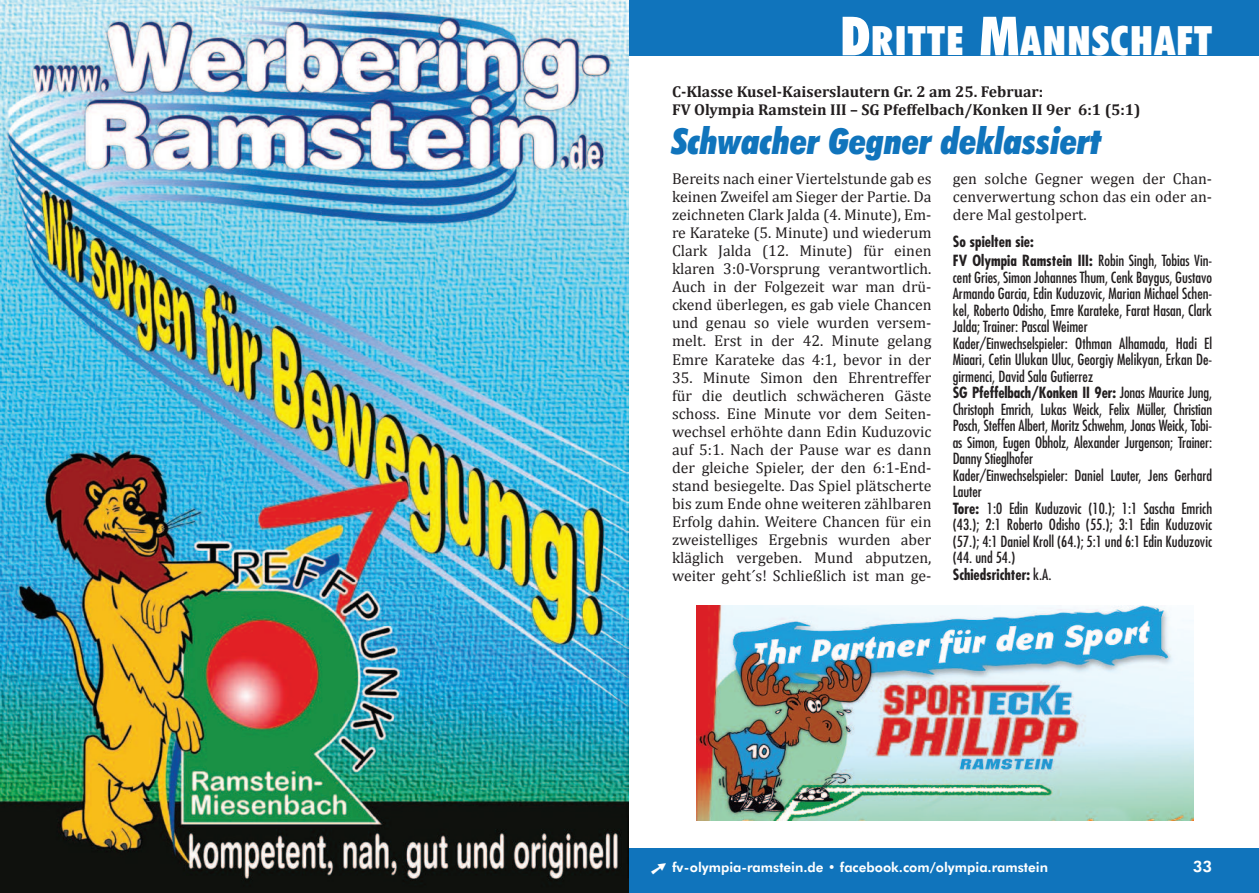
<style>
.page{position:relative;width:1259px;height:893px;background:#fff}
.page>*{position:absolute;margin:0;border:0;box-sizing:border-box;transform-origin:0 0}
.t1{font:900 condensed 40.5px "Futura BT";letter-spacing:.035em;color:#fff}
.t2{font:italic 900 condensed 36px "Futura BT";color:#1074bc}
.t3{font:15.75px/18px "Cambria";color:#231f20;text-align:justify}
.t4{font:700 15.75px/18px "Cambria";color:#231f20}
.t5{font:800 15.75px "Futura BT";color:#fff}
.t6{font:condensed 15px/16.5px "Futura";color:#231f20}
.t7{font:700 condensed 15px/18.6px "Futura";color:#231f20}
.t8{font:800 13.5px "Futura BT";color:#fff}
.s1{font-size:54px}
.s2{font-weight:400}
.s3{font-weight:700}
</style>
<div class="page">
<div style="left:629px;top:848px;width:630px;height:45px;background:#1074bc"></div>
<div style="left:629px;top:0;width:630px;height:55px;background:#1074bc"></div>
<img style="left:0;top:0;width:629px;height:893px">
<img style="left:696px;top:605px;width:497px;height:215px">
<h1 class="t1" style="left:840px;top:24px;width:373px"><span class="s1">D</span>RITTE <span class="s1">M</span>ANNSCHAFT</h1>
<p class="t4" style="left:672px;top:83px;width:470px">C-Klasse Kusel-Kaiserslautern Gr. 2 am 25. Februar:<br>FV Olympia Ramstein III – SG Pfeffelbach/Konken II 9er 6:1 (5:1)</p>
<h2 class="t2" style="left:672px;top:126px;width:431px">Schwacher Gegner deklassiert</h2>
<p class="t3" style="left:672px;top:170px;width:261px">Bereits nach einer Viertelstunde gab es keinen Zweifel am Sieger der Partie. Da zeichneten Clark Jalda (4. Minute), Em&shy;re Karateke (5. Minute) und wiederum Clark Jalda (12. Minute) für einen klaren 3:0-Vorsprung verantwortlich.<br>Auch in der Folgezeit war man drü&shy;ckend überlegen, es gab viele Chancen und genau so viele wurden versem&shy;melt. Erst in der 42. Minute gelang Emre Karateke das 4:1, bevor in der</p>
<p class="t3" style="left:672px;top:368px;width:261px">35. Minute Simon den Ehrentreffer für die deutlich schwächeren Gäste schoss. Eine Minute vor dem Seiten&shy;wechsel erhöhte dann Edin Kuduzovic auf 5:1. Nach der Pause war es dann der gleiche Spieler, der den 6:1-End&shy;stand besiegelte. Das Spiel plätscherte bis zum Ende ohne weiteren zählbaren Erfolg dahin. Weitere Chancen für ein zweistelliges Ergebnis wurden aber kläglich vergeben. Mund abputzen, weiter geht´s! Schließlich ist man ge-</p>
<p class="t3" style="left:952px;top:170px;width:261px">gen solche Gegner wegen der Chan&shy;cenverwertung schon das ein oder an&shy;dere Mal gestolpert.</p>
<p class="t7" style="left:952px;top:234px;width:261px">So spielten sie:<br>FV Olympia Ramstein III: <span class="s2">Robin Singh, Tobias Vin-</span></p>
<p class="t6" style="left:952px;top:270px;width:261px">cent Gries, Simon Johannes Thum, Cenk Baygus, Gustavo Armando Garcia, Edin Kuduzovic, Marian Michael Schen&shy;kel, Roberto Odisho, Emre Karateke, Farat Hasan, Clark Jalda; Trainer: Pascal Weimer<br>Kader/Einwechselspieler: Othman Alhamada, Hadi El Miaari, Cetin Ulukan Uluc, Georgiy Melikyan, Erkan De&shy;girmenci, David Sala Gutierrez<br><span class="s3">SG Pfeffelbach/Konken II 9er:</span> Jonas Maurice Jung, Christoph Emrich, Lukas Weick, Felix Müller, Christian Posch, Steffen Albert, Moritz Schwehm, Jonas Weick, Tobi&shy;as Simon, Eugen Obholz, Alexander Jurgenson; Trainer:<br>Danny Stieglhofer<br>Kader/Einwechselspieler: Daniel Lauter, Jens Gerhard Lauter<br><span class="s3">Tore:</span> 1:0 Edin Kuduzovic (10.); 1:1 Sascha Emrich (43.); 2:1 Roberto Odisho (55.); 3:1 Edin Kuduzovic (57.); 4:1 Daniel Kroll (64.); 5:1 und 6:1 Edin Kuduzovic (44. und 54.)<br><span class="s3">Schiedsrichter:</span> k.A.</p>
<p class="t8" style="left:672px;top:861px;width:377px">fv-olympia-ramstein.de • facebook.com/olympia.ramstein</p>
<p class="t5" style="left:1193px;top:860px;width:21px">33</p>
</div>
